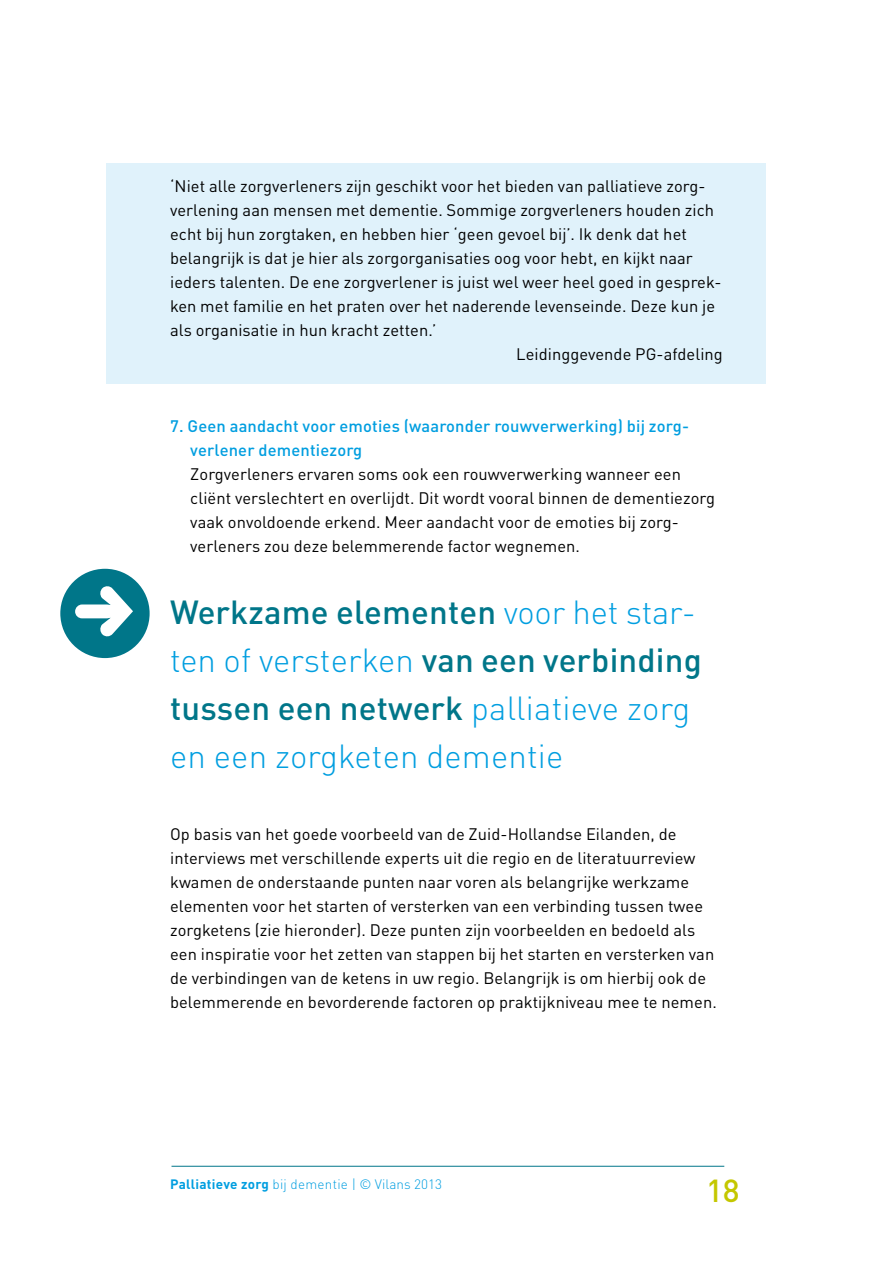
<style>
.page{position:relative;width:893px;height:1263px;background:#fff}
.page>*{position:absolute;margin:0;border:0;box-sizing:border-box;transform-origin:0 0}
.t1{font:300 33px/48px "DINOT";letter-spacing:.005em;color:#009ee0}
.t2{font:500 31.5px "DINOT";color:#c4c700}
.t3{font:16.5px/24px "DINOT";letter-spacing:.005em;color:#000}
.t4{font:500 16.5px/24px "DINOT";letter-spacing:.01em;color:#009ee0}
.t5{font:300 13.5px "DINOT";letter-spacing:.02em;color:#009ee0}
.s1{font-weight:500;color:#007689}
.s2{font-weight:700}
</style>
<div class="page">
<hr style="left:171px;top:1166px;width:553px;height:1px;background:#007689">
<div style="left:106px;top:163px;width:659px;height:221px;background:#e0f2fb"></div>
<div style="left:60px;top:569px;width:90px;height:89px;background:#007689;border-radius:50%"></div>
<svg style="left:75px;top:586px;width:58px;height:51px"></svg>
<p class="t3" style="left:170px;top:174px;width:537px">‘Niet alle zorgverleners zijn geschikt voor het bieden van palliatieve zorg-</p>
<p class="t3" style="left:170px;top:198px;width:546px">verlening aan mensen met dementie. Sommige zorgverleners houden zich</p>
<p class="t3" style="left:170px;top:222px;width:518px">echt bij hun zorgtaken, en hebben hier ‘geen gevoel bij’. Ik denk dat het</p>
<p class="t3" style="left:170px;top:246px;width:524px">belangrijk is dat je hier als zorgorganisaties oog voor hebt, en kijkt naar</p>
<p class="t3" style="left:170px;top:270px;width:553px">ieders talenten. De ene zorgverlener is juist wel weer heel goed in gesprek-</p>
<p class="t3" style="left:170px;top:294px;width:547px">ken met familie en het praten over het naderende levenseinde. Deze kun je</p>
<p class="t3" style="left:170px;top:318px;width:268px">als organisatie in hun kracht zetten.’</p>
<p class="t3" style="left:516px;top:342px;width:208px">Leidinggevende PG-afdeling</p>
<p class="t4" style="left:190px;top:414px;width:500px;text-indent:-20px">7. Geen aandacht voor emoties (waaronder rouwverwerking) bij zorg&shy;verlener dementiezorg</p>
<p class="t3" style="left:190px;top:462px;width:526px">Zorgverleners ervaren soms ook een rouwverwerking wanneer een cliënt verslechtert en overlijdt. Dit wordt vooral binnen de dementiezorg vaak onvoldoende erkend. Meer aandacht voor de emoties bij zorg&shy;verleners zou deze belemmerende factor wegnemen.</p>
<h1 class="t1" style="left:170px;top:588px;width:533px"><span class="s1">Werkzame elementen</span> voor het star&shy;ten of versterken <span class="s1">van een verbinding tussen een netwerk</span> palliatieve zorg en een zorgketen dementie</h1>
<p class="t3" style="left:170px;top:822px;width:548px">Op basis van het goede voorbeeld van de Zuid-Hollandse Eilanden, de interviews met verschillende experts uit die regio en de literatuurreview kwamen de onderstaande punten naar voren als belangrijke werkzame elementen voor het starten of versterken van een verbinding tussen twee zorgketens (zie hieronder). Deze punten zijn voorbeelden en bedoeld als een inspiratie voor het zetten van stappen bij het starten en versterken van de verbindingen van de ketens in uw regio. Belangrijk is om hierbij ook de belemmerende en bevorderende factoren op praktijkniveau mee te nemen.</p>
<p class="t5" style="left:170px;top:1175px;width:273px"><span class="s2">Palliatieve zorg</span> bij dementie | © Vilans 2013</p>
<h2 class="t2" style="left:706px;top:1170px;width:35px">18</h2>
</div>
